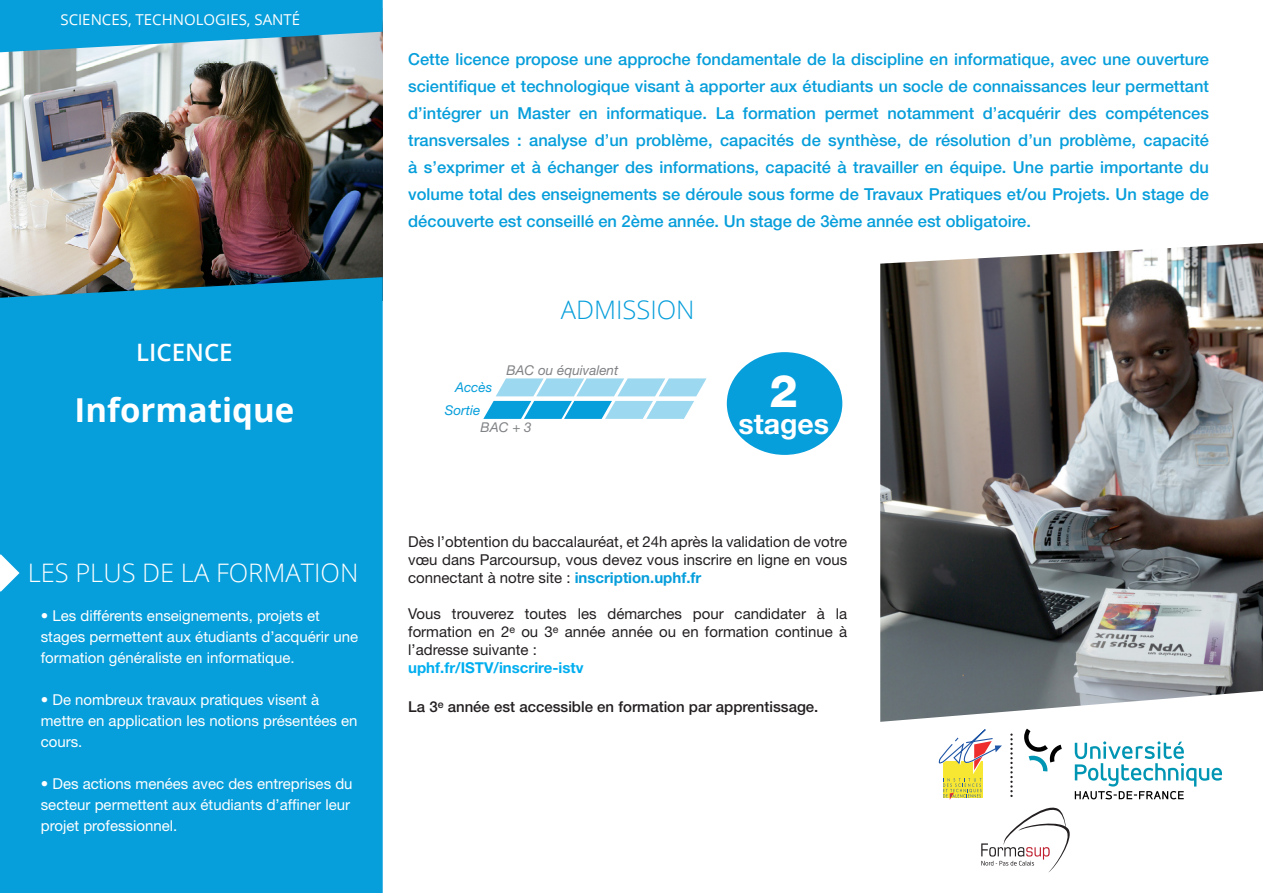
<style>
.page{position:relative;width:1263px;height:893px;background:#fff}
.page>*{position:absolute;margin:0;border:0;box-sizing:border-box;transform-origin:0 0}
.t1{font:800 45px "Helvetica Neue LT Std";color:#fff}
.t2{font:700 33px "Open Sans";color:#fff}
.t3{font:700 28.5px "Helvetica Neue LT Std";color:#fff}
.t4{font:300 25.5px "Open Sans";color:#fff}
.t5{font:300 25.5px "Open Sans";color:#069edb}
.t6{font:600 24px "Open Sans";color:#fff}
.t7{font:500 16.5px/27px "Helvetica Neue LT Std";color:#069edb;text-align:justify}
.t8{font:15px/21px "Helvetica Neue LT Std";color:#fff}
.t9{font:15px/18px "Helvetica Neue LT Std";color:#231f20;text-align:justify}
.t10{font:500 15px "Helvetica Neue LT Std";color:#231f20}
.t11{font:15px "Open Sans";color:#fff}
.t12{font:700 15px "Helvetica Neue LT Std";color:#00aeef}
.t13{font:italic 13.5px "Helvetica Neue LT Std";color:#808285}
.t14{font:italic 13.5px "Helvetica Neue LT Std";color:#069edb}
.s1{font-weight:700;color:#069edb}
</style>
<div class="page">
<img style="left:0;top:52px;width:383px;height:225px">
<img style="left:880px;top:243px;width:383px;height:479px">
<div style="left:0;top:277px;width:383px;height:616px;background:#069edb"></div>
<svg style="left:0;top:0;width:383px;height:52px;background:#29a5d6"></svg>
<svg style="left:0;top:554px;width:20px;height:38px"></svg>
<div style="left:727px;top:352px;width:115px;height:103px;background:#069edb;border-radius:50%"></div>
<svg style="left:483px;top:378px;width:223px;height:41px"></svg>
<svg style="left:937px;top:671px;width:285px;height:201px"></svg>
<p class="t11" style="left:60px;top:9px;width:241px">SCIENCES, TECHNOLOGIES, SANTÉ</p>
<p class="t6" style="left:136px;top:335px;width:98px">LICENCE</p>
<p class="t2" style="left:75px;top:387px;width:221px">Informatique</p>
<p class="t4" style="left:28px;top:555px;width:332px">LES PLUS DE LA FORMATION</p>
<p class="t8" style="left:41px;top:604px;width:319px">• Les différents enseignements, projets et stages permettent aux étudiants d’acquérir une formation généraliste en informatique.</p>
<p class="t8" style="left:41px;top:688px;width:318px">• De nombreux travaux pratiques visent à mettre en application les notions présentées en cours.</p>
<p class="t8" style="left:41px;top:772px;width:313px">• Des actions menées avec des entreprises du secteur permettent aux étudiants d’affiner leur projet professionnel.</p>
<p class="t7" style="left:408px;top:45px;width:802px">Cette licence propose une approche fondamentale de la discipline en informatique, avec une ouverture scientifique et technologique visant à apporter aux étudiants un socle de connaissances leur permettant d’intégrer un Master en informatique. La formation permet notamment d’acquérir des compétences transversales : analyse d’un problème, capacités de synthèse, de résolution d’un problème, capacité à s’exprimer et à échanger des informations, capacité à travailler en équipe. Une partie importante du volume total des enseignements se déroule sous forme de Travaux Pratiques et/ou Projets. Un stage de découverte est conseillé en 2ème année. Un stage de 3ème année est obligatoire.</p>
<p class="t5" style="left:561px;top:293px;width:135px">ADMISSION</p>
<p class="t14" style="left:455px;top:379px;width:39px">Accès</p>
<p class="t14" style="left:445px;top:402px;width:37px">Sortie</p>
<p class="t13" style="left:506px;top:362px;width:114px">BAC ou équivalent</p>
<p class="t13" style="left:481px;top:419px;width:53px">BAC + 3</p>
<p class="t1" style="left:769px;top:364px;width:30px">2</p>
<p class="t3" style="left:738px;top:406px;width:92px">stages</p>
<p class="t9" style="left:408px;top:533px;width:441px">Dès l’obtention du baccalauréat, et 24h après la validation de votre vœu dans Parcoursup, vous devez vous inscrire en ligne en vous connectant à notre site : <span class="s1">inscription.uphf.fr</span></p>
<p class="t9" style="left:408px;top:605px;width:441px">Vous trouverez toutes les démarches pour candidater à la formation en 2<sup>e</sup> ou 3<sup>e</sup> année année ou en formation continue à l’adresse suivante :</p>
<p class="t12" style="left:408px;top:659px;width:177px">uphf.fr/ISTV/inscrire-istv</p>
<p class="t10" style="left:408px;top:698px;width:412px">La 3<sup>e</sup> année est accessible en formation par apprentissage.</p>
</div>
